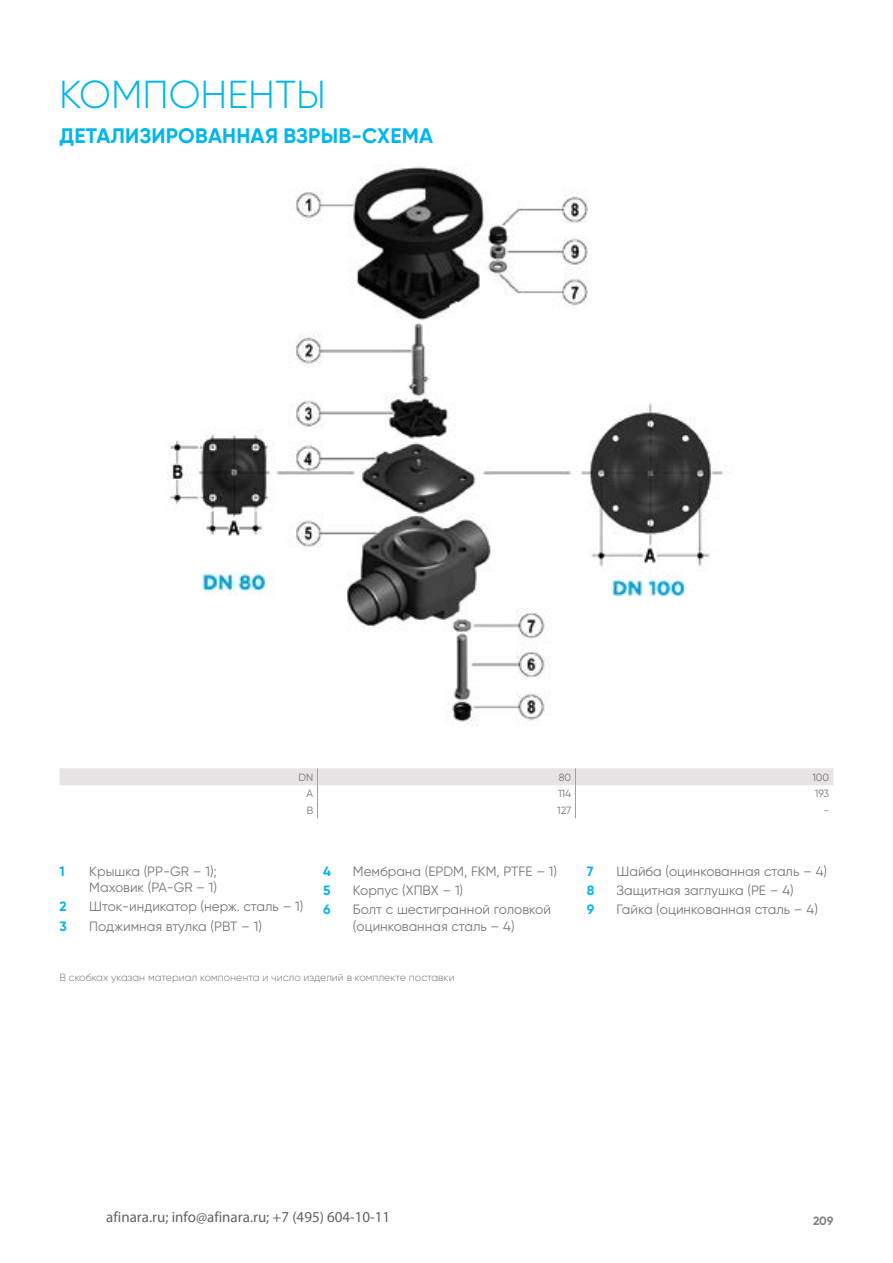
<style>
.page{position:relative;width:893px;height:1263px;background:#fff}
.page>*{position:absolute;margin:0;border:0;box-sizing:border-box;transform-origin:0 0}
.t1{font:300 39px "Gilroy";color:#00b6ed}
.t2{font:700 21px "Gilroy";letter-spacing:.01em;color:#00b6ed}
.t3{font:15px "Myriad Pro";color:#666161}
.t4{font:13.5px/16.2px "Gilroy";color:#797774}
.t5{font:700 13.5px "Gilroy";color:#00b6ed}
.t6{font:700 12px "Gilroy";color:#818181}
.t7{font:300 10.5px "Gilroy";color:#797774}
.t8{font:10.5px "Gilroy";color:#7a7674}
</style>
<div class="page">
<img style="left:167px;top:166px;width:557px;height:560px">
<svg style="left:60px;top:768px;width:773px;height:50px"></svg>
<h1 class="t1" style="left:59px;top:71px;width:268px">КОМПОНЕНТЫ</h1>
<h2 class="t2" style="left:60px;top:123px;width:375px">ДЕТАЛИЗИРОВАННАЯ ВЗРЫВ-СХЕМА</h2>
<p class="t8" style="left:299px;top:771px;width:16px">DN</p>
<p class="t8" style="left:559px;top:771px;width:14px">80</p>
<p class="t8" style="left:812px;top:771px;width:18px">100</p>
<p class="t8" style="left:307px;top:787px;width:8px">A</p>
<p class="t8" style="left:558px;top:787px;width:15px">114</p>
<p class="t8" style="left:815px;top:787px;width:16px">193</p>
<p class="t8" style="left:307px;top:804px;width:8px">B</p>
<p class="t8" style="left:557px;top:804px;width:16px">127</p>
<p class="t8" style="left:824px;top:804px;width:7px">-</p>
<p class="t5" style="left:60px;top:863px;width:7px">1</p>
<p class="t4" style="left:89px;top:863px;width:129px">Крышка (PP-GR – 1);<br>Маховик (PA-GR – 1)</p>
<p class="t5" style="left:60px;top:898px;width:9px">2</p>
<p class="t4" style="left:89px;top:898px;width:216px">Шток-индикатор (нерж. сталь – 1)</p>
<p class="t5" style="left:60px;top:917px;width:9px">3</p>
<p class="t4" style="left:89px;top:918px;width:174px">Поджимная втулка (PBT – 1)</p>
<p class="t5" style="left:323px;top:863px;width:9px">4</p>
<p class="t4" style="left:353px;top:863px;width:206px">Мембрана (EPDM, FKM, PTFE – 1)</p>
<p class="t5" style="left:323px;top:882px;width:9px">5</p>
<p class="t4" style="left:353px;top:882px;width:112px">Корпус (ХПВХ – 1)</p>
<p class="t5" style="left:323px;top:901px;width:9px">6</p>
<p class="t4" style="left:353px;top:901px;width:199px">Болт с шестигранной головкой (оцинкованная сталь – 4)</p>
<p class="t7" style="left:60px;top:971px;width:397px">В скобках указан материал компонента и число изделий в комплекте поставки</p>
<p class="t5" style="left:587px;top:863px;width:8px">7</p>
<p class="t4" style="left:617px;top:863px;width:212px">Шайба (оцинкованная сталь – 4)</p>
<p class="t5" style="left:587px;top:882px;width:9px">8</p>
<p class="t4" style="left:617px;top:882px;width:179px">Защитная заглушка (PE – 4)</p>
<p class="t5" style="left:587px;top:901px;width:9px">9</p>
<p class="t4" style="left:617px;top:901px;width:203px">Гайка (оцинкованная сталь – 4)</p>
<p class="t3" style="left:106px;top:1207px;width:285px">afinara.ru; info@afinara.ru; +7 (495) 604-10-11</p>
<p class="t6" style="left:813px;top:1213px;width:22px">209</p>
</div>
